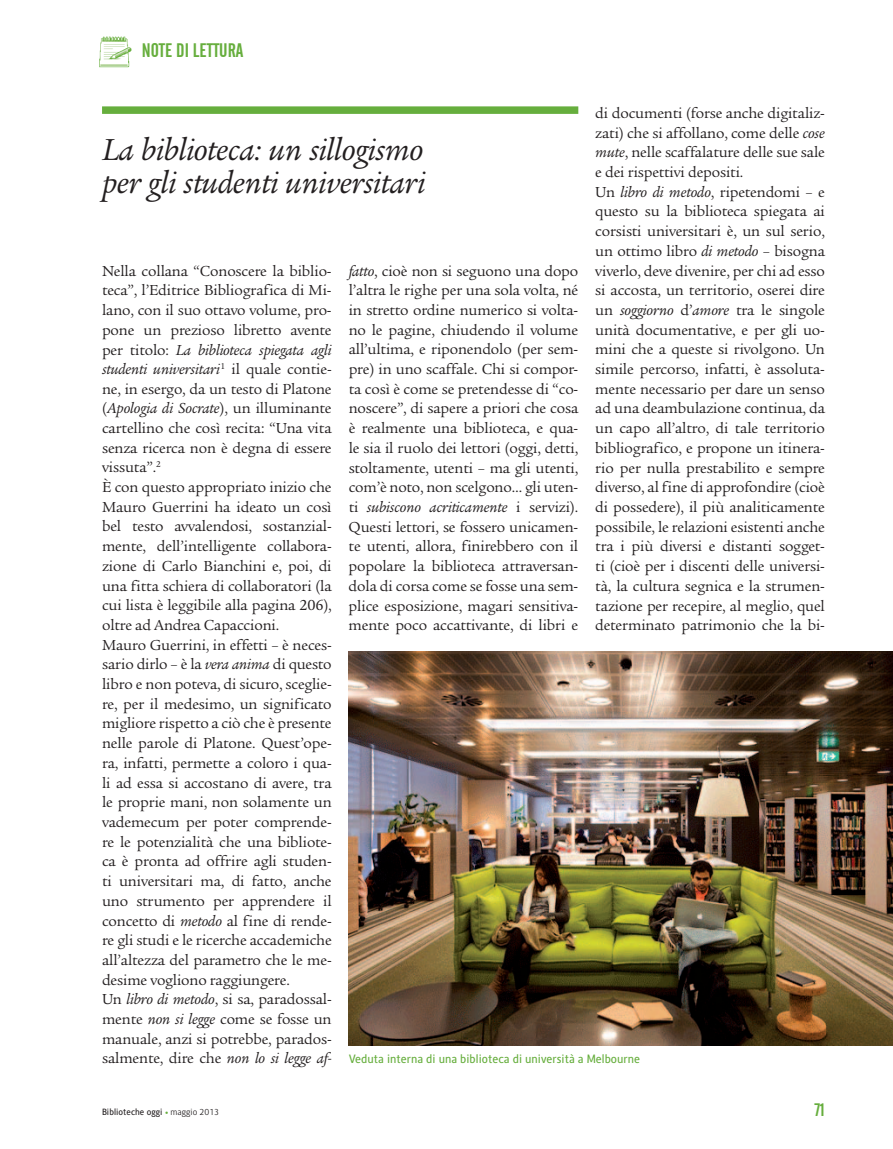
<style>
.page{position:relative;width:893px;height:1149px;background:#fff}
.page>*{position:absolute;margin:0;border:0;box-sizing:border-box;transform-origin:0 0}
.t1{font:italic 33px/33px "Legacy Ser ITC";letter-spacing:-.01em;color:#231f20}
.t2{font:19.5px "Alternate Gothic No 2 BT";color:#66ae3d}
.t3{font:18px "Alternate Gothic No 2 BT";color:#66ae3d}
.t4{font:15.75px/19.6px "Legacy Ser ITC";letter-spacing:-.01em;color:#231f20}
.t5{font:12px "Alber";color:#66ae3d}
.t6{font:9px "Alber";color:#231f20}
.s1{font-style:italic}
.s2{font-weight:700;font-style:italic;color:#66ae3d}
.s3{font-weight:300}
</style>
<div class="page">
<div style="left:102px;top:106px;width:476px;height:8px;background:#66ae3d"></div>
<img style="left:99px;top:36px;width:32px;height:32px">
<img style="left:349px;top:651px;width:544px;height:394px">
<p class="t2" style="left:142px;top:40px;width:103px">NOTE DI LETTURA</p>
<p class="t4" style="left:595px;top:103px;width:231px">di documenti (forse anche digitaliz&shy;zati) che si affollano, come delle <span class="s1">cose mute</span>, nelle scaffalature delle sue sale e dei rispettivi depositi.<br>Un <span class="s1">libro di metodo</span>, ripetendomi – e questo su la biblioteca spiegata ai corsisti universitari è, un sul serio, un ottimo libro <span class="s1">di metodo</span> – bisogna viverlo, deve divenire, per chi ad esso si accosta, un territorio, oserei dire un <span class="s1">soggiorno</span> d’<span class="s1">amore</span> tra le singole unità documentative, e per gli uo&shy;mini che a queste si rivolgono. Un simile percorso, infatti, è assoluta&shy;mente necessario per dare un senso ad una deambulazione continua, da un capo all’altro, di tale territorio bibliografico, e propone un itinera&shy;rio per nulla prestabilito e sempre diverso, al fine di approfondire (cioè di possedere), il più analiticamente possibile, le relazioni esistenti anche tra i più diversi e distanti sogget&shy;ti (cioè per i discenti delle universi&shy;tà, la cultura segnica e la strumen&shy;tazione per recepire, al meglio, quel determinato patrimonio che la bi-</p>
<h1 class="t1" style="left:102px;top:134px;width:325px">La biblioteca: un sillogismo per gli studenti universitari</h1>
<p class="t4" style="left:349px;top:261px;width:231px;text-align:justify"><span class="s1">fatto</span>, cioè non si seguono una dopo l’altra le righe per una sola volta, né in stretto ordine numerico si volta&shy;no le pagine, chiudendo il volume all’ultima, e riponendolo (per sem&shy;pre) in uno scaffale. Chi si compor&shy;ta così è come se pretendesse di “co&shy;noscere”, di sapere a priori che cosa è realmente una biblioteca, e qua&shy;le sia il ruolo dei lettori (oggi, detti, stoltamente, utenti – ma gli utenti, com’è noto, non scelgono… gli uten&shy;ti <span class="s1">subiscono acriticamente</span> i servizi).<br>Questi lettori, se fossero unicamen&shy;te utenti, allora, finirebbero con il popolare la biblioteca attraversan&shy;dola di corsa come se fosse una sem&shy;plice esposizione, magari sensitiva&shy;mente poco accattivante, di libri e</p>
<p class="t4" style="left:102px;top:261px;width:231px">Nella collana “Conoscere la biblio&shy;teca”, l’Editrice Bibliografica di Mi&shy;lano, con il suo ottavo volume, pro&shy;pone un prezioso libretto avente per titolo: <span class="s1">La biblioteca spiegata agli studenti universitari</span><sup>1</sup> il quale contie&shy;ne, in esergo, da un testo di Platone (<span class="s1">Apologia di Socrate</span>), un illuminante cartellino che così recita: “Una vita senza ricerca non è degna di essere vissuta”.<sup>2<br></sup>È con questo appropriato inizio che Mauro Guerrini ha ideato un così bel testo avvalendosi, sostanzial&shy;mente, dell’intelligente collabora&shy;zione di Carlo Bianchini e, poi, di una fitta schiera di collaboratori (la cui lista è leggibile alla pagina 206), oltre ad Andrea Capaccioni.<br>Mauro Guerrini, in effetti – è neces&shy;sario dirlo – è la <span class="s1">vera anima</span> di questo libro e non poteva, di sicuro, sceglie&shy;re, per il medesimo, un significato migliore rispetto a ciò che è presente nelle parole di Platone. Quest’ope&shy;ra, infatti, permette a coloro i qua&shy;li ad essa si accostano di avere, tra le proprie mani, non solamente un vademecum per poter comprende&shy;re le potenzialità che una bibliote&shy;ca è pronta ad offrire agli studen&shy;ti universitari ma, di fatto, anche uno strumento per apprendere il concetto di <span class="s1">metodo</span> al fine di rende&shy;re gli studi e le ricerche accademiche all’altezza del parametro che le me&shy;desime vogliono raggiungere.<br>Un <span class="s1">libro di metodo</span>, si sa, paradossal&shy;mente <span class="s1">non si legge</span> come se fosse un manuale, anzi si potrebbe, parados&shy;salmente, dire che <span class="s1">non lo si legge af-</span></p>
<p class="t5" style="left:349px;top:1050px;width:293px">Veduta interna di una biblioteca di università a Melbourne</p>
<p class="t6" style="left:102px;top:1106px;width:119px">Biblioteche oggi <span class="s2">•</span> <span class="s3">maggio 2013</span></p>
<p class="t3" style="left:815px;top:1099px;width:12px">71</p>
</div>
